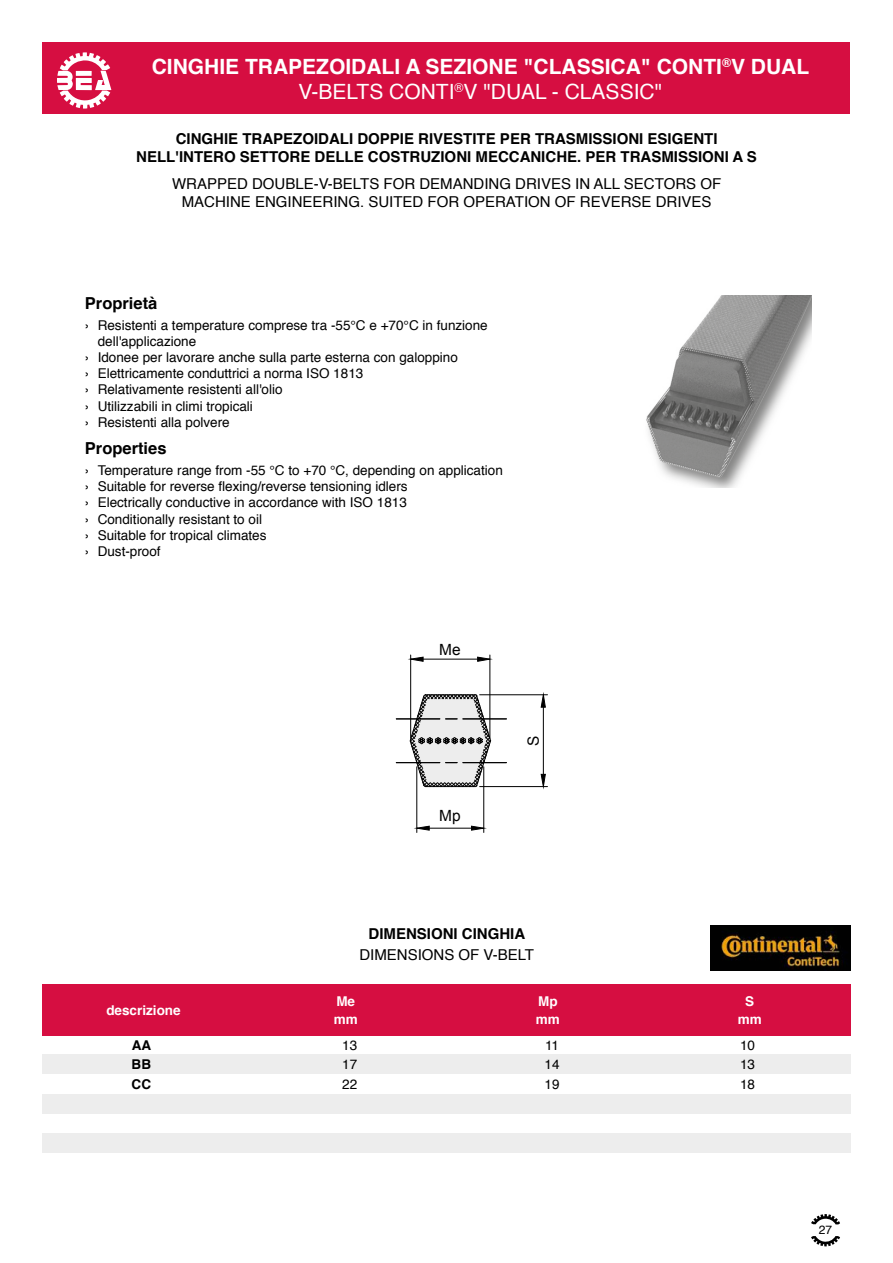
<style>
.page{position:relative;width:893px;height:1263px;background:#fff}
.page>*{position:absolute;margin:0;border:0;box-sizing:border-box;transform-origin:0 0}
.t1{font:700 21px/25.2px "Helvetica";color:#fff;text-align:center}
.t2{font:700 16.5px "Helvetica";color:#000}
.t3{font:15.45px "Arial";color:#000}
.t4{font:700 15px/18px "Helvetica";color:#000;text-align:center}
.t5{font:15px/18px "Helvetica";color:#000;text-align:center}
.t6{font:13.5px/16.2px "Helvetica";color:#000}
.t7{font:700 13.5px/18px "Helvetica";color:#fff}
.t8{font:700 13.5px "Helvetica";color:#000}
.t9{font:12px "Helvetica";color:#000}
.s1{font-weight:400}
</style>
<div class="page">
<div style="left:42px;top:1133px;width:809px;height:20px;background:#ededed"></div>
<div style="left:42px;top:1094px;width:809px;height:19px;background:#ededed"></div>
<div style="left:42px;top:1054px;width:809px;height:20px;background:#ededed"></div>
<div style="left:42px;top:984px;width:809px;height:51px;background:#d60e41"></div>
<svg style="left:811px;top:1214px;width:29px;height:10px"></svg>
<svg style="left:811px;top:1236px;width:29px;height:10px"></svg>
<div style="left:43px;top:43px;width:807px;height:71px;background:#d60e41"></div>
<svg style="left:57px;top:52px;width:54px;height:57px"></svg>
<hr style="left:410px;top:655px;width:1px;height:83px;background:#000">
<hr style="left:490px;top:655px;width:1px;height:83px;background:#000">
<hr style="left:423px;top:659px;width:55px;height:1px;background:#000">
<svg style="left:410px;top:656px;width:14px;height:6px"></svg>
<svg style="left:477px;top:656px;width:14px;height:6px"></svg>
<hr style="left:480px;top:694px;width:67px;height:1px;background:#000">
<hr style="left:480px;top:786px;width:67px;height:1px;background:#000">
<hr style="left:543px;top:707px;width:1px;height:67px;background:#000">
<svg style="left:540px;top:694px;width:6px;height:14px"></svg>
<svg style="left:540px;top:773px;width:6px;height:14px"></svg>
<hr style="left:396px;top:762px;width:44px;height:1px;background:#000">
<hr style="left:463px;top:762px;width:43px;height:1px;background:#000">
<hr style="left:396px;top:719px;width:44px;height:1px;background:#000">
<svg style="left:409px;top:694px;width:82px;height:93px;background:#c1c1c1"></svg>
<hr style="left:463px;top:719px;width:43px;height:1px;background:#000">
<hr style="left:417px;top:767px;width:1px;height:65px;background:#000">
<hr style="left:483px;top:767px;width:1px;height:65px;background:#000">
<hr style="left:429px;top:828px;width:42px;height:1px;background:#000">
<svg style="left:416px;top:825px;width:14px;height:6px"></svg>
<svg style="left:471px;top:825px;width:13px;height:6px"></svg>
<img style="left:646px;top:296px;width:165px;height:191px">
<img style="left:711px;top:926px;width:140px;height:45px">
<h1 class="t1" style="left:152px;top:54px;width:659px">CINGHIE TRAPEZOIDALI A SEZIONE "CLASSICA" CONTI<sup>®</sup>V DUAL<br><span class="s1">V-BELTS CONTI</span><sup>®</sup><span class="s1">V "DUAL - CLASSIC"</span></h1>
<p class="t4" style="left:136px;top:130px;width:622px">CINGHIE TRAPEZOIDALI DOPPIE RIVESTITE PER TRASMISSIONI ESIGENTI<br>NELL'INTERO SETTORE DELLE COSTRUZIONI MECCANICHE. PER TRASMISSIONI A S</p>
<p class="t5" style="left:172px;top:175px;width:551px">WRAPPED DOUBLE-V-BELTS FOR DEMANDING DRIVES IN ALL SECTORS OF<br>MACHINE ENGINEERING. SUITED FOR OPERATION OF REVERSE DRIVES</p>
<p class="t2" style="left:85px;top:290px;width:74px">Proprietà</p>
<p class="t6" style="left:85px;top:317px;width:404px">› Resistenti a temperature comprese tra -55°C e +70°C in funzione</p>
<p class="t6" style="left:98px;top:333px;width:100px">dell'applicazione</p>
<p class="t6" style="left:85px;top:350px;width:374px">› Idonee per lavorare anche sulla parte esterna con galoppino</p>
<p class="t6" style="left:85px;top:366px;width:280px">› Elettricamente conduttrici a norma ISO 1813</p>
<p class="t6" style="left:85px;top:382px;width:199px">› Relativamente resistenti all'olio</p>
<p class="t6" style="left:85px;top:398px;width:170px">› Utilizzabili in climi tropicali</p>
<p class="t6" style="left:85px;top:414px;width:146px">› Resistenti alla polvere</p>
<p class="t2" style="left:85px;top:435px;width:83px">Properties</p>
<p class="t6" style="left:85px;top:462px;width:419px">› Temperature range from -55 °C to +70 °C, depending on application › Suitable for reverse flexing/reverse tensioning idlers<br>› Electrically conductive in accordance with ISO 1813<br>› Conditionally resistant to oil<br>› Suitable for tropical climates<br>› Dust-proof</p>
<p class="t3" style="left:439px;top:639px;width:23px">Me</p>
<p class="t3" style="left:439px;top:805px;width:23px">Mp</p>
<p class="t3" style="left:523px;top:746px;width:12px;rotate:-90deg">S</p>
<p class="t4" style="left:369px;top:925px;width:158px">DIMENSIONI CINGHIA</p>
<p class="t5" style="left:359px;top:946px;width:176px">DIMENSIONS OF V-BELT</p>
<p class="t7" style="left:106px;top:1001px;width:76px">descrizione</p>
<p class="t7" style="left:334px;top:992px;width:26px">Me mm</p>
<p class="t7" style="left:536px;top:992px;width:26px">Mp mm</p>
<p class="t7" style="left:738px;top:992px;width:26px;text-align:center">S mm</p>
<p class="t8" style="left:132px;top:1034px;width:21px">AA</p>
<p class="t6" style="left:342px;top:1037px;width:17px">13</p>
<p class="t6" style="left:545px;top:1037px;width:16px">11</p>
<p class="t6" style="left:740px;top:1037px;width:17px">10</p>
<p class="t8" style="left:132px;top:1054px;width:21px">BB</p>
<p class="t6" style="left:342px;top:1057px;width:17px">17</p>
<p class="t6" style="left:544px;top:1057px;width:17px">14</p>
<p class="t6" style="left:740px;top:1057px;width:17px">13</p>
<p class="t8" style="left:132px;top:1073px;width:21px">CC</p>
<p class="t6" style="left:342px;top:1077px;width:17px">22</p>
<p class="t6" style="left:544px;top:1077px;width:17px">19</p>
<p class="t6" style="left:740px;top:1077px;width:17px">18</p>
<p class="t9" style="left:819px;top:1221px;width:15px">27</p>
</div>
